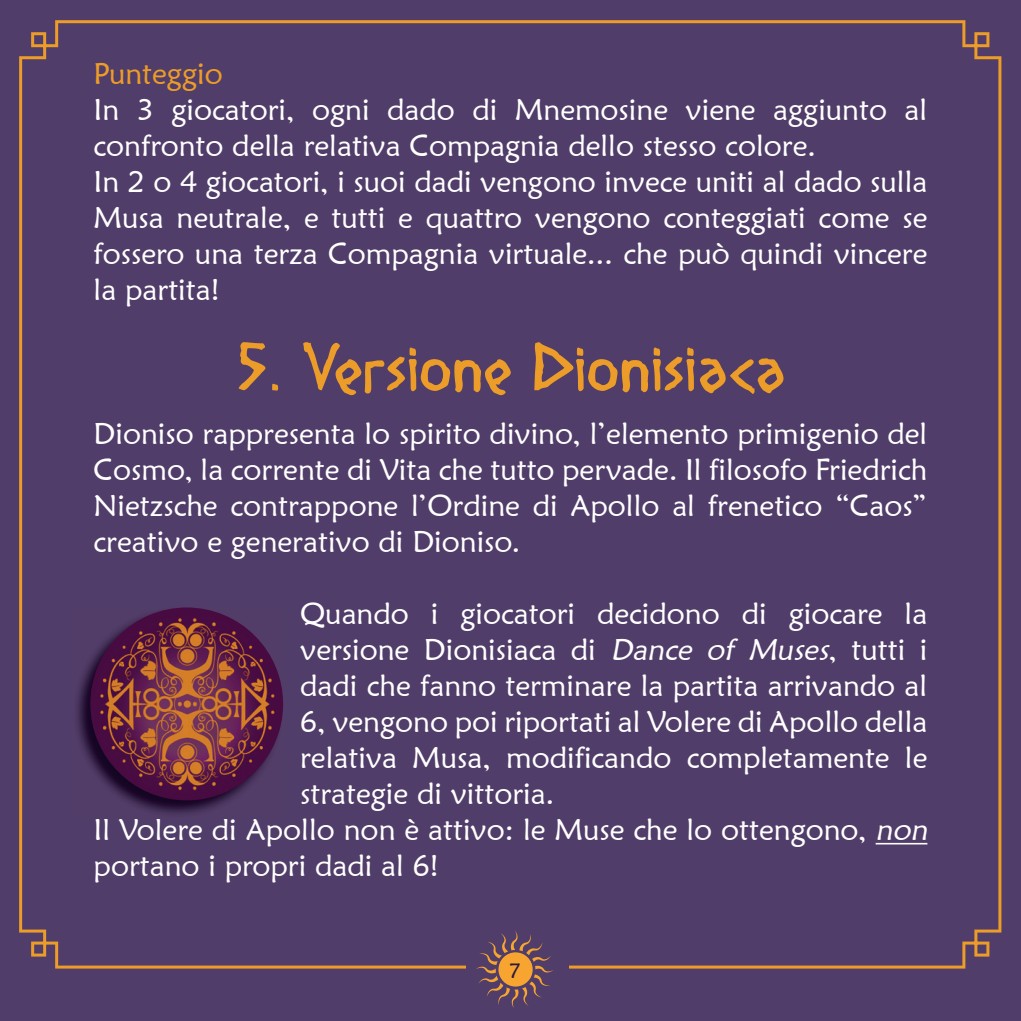
<style>
.page{position:relative;width:1021px;height:1021px;background:#fff}
.page>*{position:absolute;margin:0;border:0;box-sizing:border-box;transform-origin:0 0}
.t1{font:60px "Diogenes";letter-spacing:.03em;color:#ec9c28}
.t2{font:30px/36px "Maiandra GD";color:#fff}
.t3{font:30px "Maiandra GD";color:#ec9c28}
.t4{font:21px "Maiandra GD";color:#2d1a3d}
.s1{font-style:italic}
</style>
<div class="page">
<div style="left:0;top:0;width:1020px;height:1020px;background:#513d69"></div>
<div style="left:19px;top:20px;width:982px;height:948px;background:#513d69"></div>
<div style="left:466px;top:929px;width:102px;height:78px;background:#513d69"></div>
<svg style="left:476px;top:931px;width:77px;height:76px"></svg>
<div style="left:498px;top:952px;width:34px;height:34px;background:#f7a530;border-radius:50%"></div>
<hr style="left:875px;top:842px;width:52px;height:2px;background:#fff">
<img style="left:72px;top:606px;width:212px;height:212px">
<img style="left:90px;top:607px;width:193px;height:193px;border-radius:96px">
<p class="t3" style="left:94px;top:55px;width:131px">Punteggio</p>
<p class="t2" style="left:94px;top:91px;width:835px">In 3 giocatori, ogni dado di Mnemosine viene aggiunto al confronto della relativa Compagnia dello stesso colore.<br>In 2 o 4 giocatori, i suoi dadi vengono invece uniti al dado sulla Musa neutrale, e tutti e quattro vengono conteggiati come se fossero una terza Compagnia virtuale... che può quindi vincere la partita!</p>
<h1 class="t1" style="left:236px;top:334px;width:551px">5. Versione Dionisiaca</h1>
<p class="t2" style="left:94px;top:415px;width:835px;text-align:justify">Dioniso rappresenta lo spirito divino, l’elemento primigenio del Cosmo, la corrente di Vita che tutto pervade. Il filosofo Friedrich Nietzsche contrappone l’Ordine di Apollo al frenetico “Caos” creativo e generativo di Dioniso.</p>
<p class="t2" style="left:300px;top:595px;width:628px">Quando i giocatori decidono di giocare la</p>
<p class="t2" style="left:300px;top:631px;width:628px">versione Dionisiaca di <span class="s1">Dance of Muses</span>, tutti i</p>
<p class="t2" style="left:300px;top:667px;width:628px">dadi che fanno terminare la partita arrivando al</p>
<p class="t2" style="left:300px;top:703px;width:628px">6, vengono poi riportati al Volere di Apollo della</p>
<p class="t2" style="left:300px;top:739px;width:628px">relativa Musa, modificando completamente le</p>
<p class="t2" style="left:300px;top:775px;width:256px">strategie di vittoria.</p>
<p class="t2" style="left:94px;top:811px;width:841px">Il Volere di Apollo non è attivo: le Muse che lo ottengono, <span class="s1">non</span></p>
<p class="t2" style="left:94px;top:847px;width:347px">portano i propri dadi al 6!</p>
<p class="t4" style="left:509px;top:957px;width:13px">7</p>
</div>
